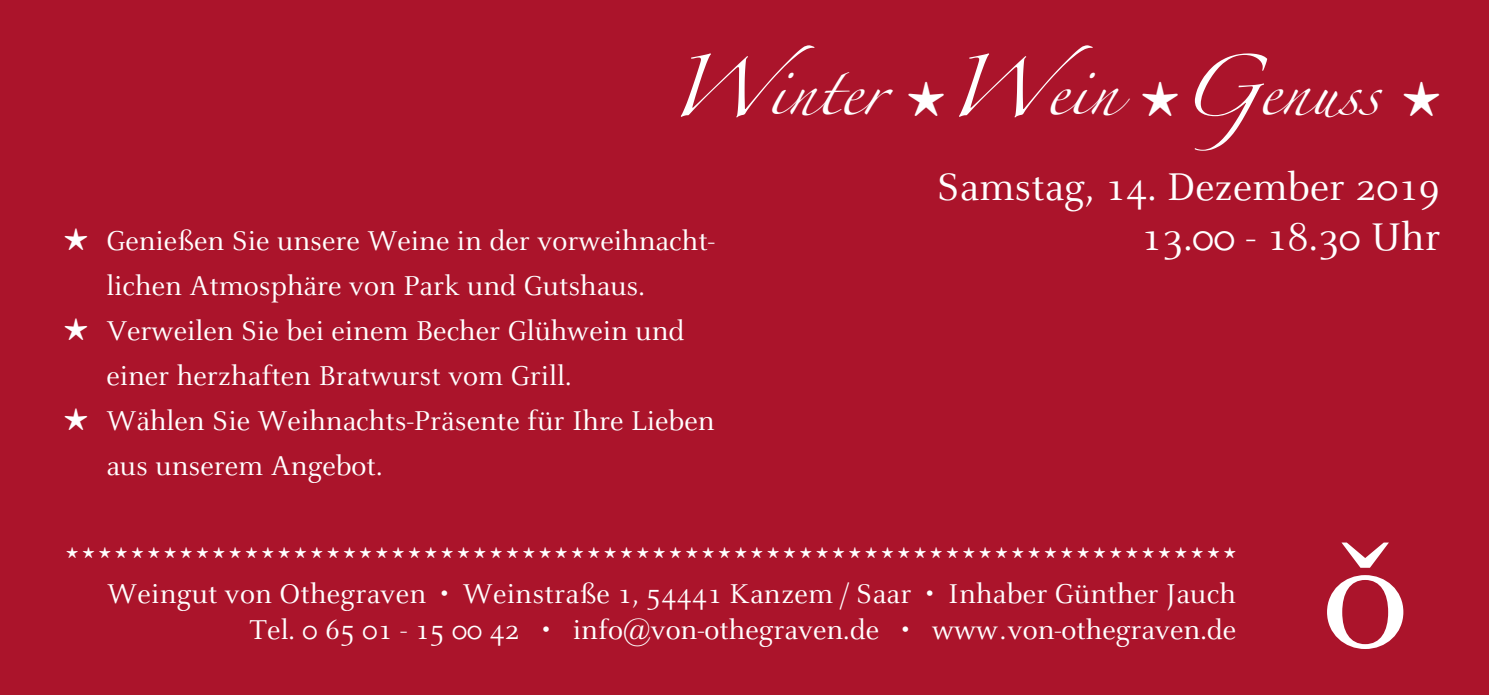
<style>
.page{position:relative;width:1489px;height:695px;background:#fff}
.page>*{position:absolute;margin:0;border:0;box-sizing:border-box;transform-origin:0 0}
.t1{font:45px "Zapfino";color:#fff}
.t2{font:42.5px "Celeste";color:#fff}
.t3{font:30px/45px "Celeste";color:#fff}
.t4{font:15px "Monotype Sorts";color:#fff}
.s1{font-size:55px}
.s2{font-family:"Monotype Sorts";font-size:47.5px}
.s3{font-family:"Monotype Sorts"}
</style>
<div class="page">
<div style="left:0;top:0;width:1488px;height:694px;background:#ab142b"></div>
<svg style="left:1327px;top:542px;width:76px;height:107px"></svg>
<h1 class="t1" style="left:667px;top:72px;width:775px"><span class="s1">W</span>inter <span class="s2">★</span><span class="s1">W</span>ein <span class="s2">★</span><span class="s1">G</span>enuss <span class="s2">★</span></h1>
<h2 class="t2" style="left:936px;top:168px;width:505px">Samstag, 14. Dezember 2019</h2>
<p class="t3" style="left:64px;top:220px;width:652px"><span class="s3">★</span> Genießen Sie unsere Weine in der vorweihnacht-</p>
<h2 class="t2" style="left:1140px;top:218px;width:301px">13.00 - 18.30 Uhr</h2>
<p class="t3" style="left:106px;top:265px;width:540px">lichen Atmosphäre von Park und Gutshaus.</p>
<p class="t3" style="left:106px;top:310px;width:579px;text-indent:-43px"><span class="s3">★</span> Verweilen Sie bei einem Becher Glühwein und einer herzhaften Bratwurst vom Grill.</p>
<p class="t3" style="left:106px;top:400px;width:610px;text-indent:-43px"><span class="s3">★</span> Wählen Sie Weihnachts-Präsente für Ihre Lieben aus unserem Angebot.</p>
<p class="t4" style="left:66px;top:544px;width:1171px">★★★★★★★★★★★★★★★★★★★★★★★★★★★★★★★★★★★★★★★★★★★★★★★★★★★★★★★★★★★★★★★★★★★★★★★★</p>
<p class="t3" style="left:107px;top:578px;width:1130px;line-height:36px;text-align:right">Weingut von Othegraven • Weinstraße 1, 54441 Kanzem / Saar • Inhaber Günther Jauch<br>Tel. 0 65 01 - 15 00 42 • info@von-othegraven.de • www.von-othegraven.de</p>
</div>
